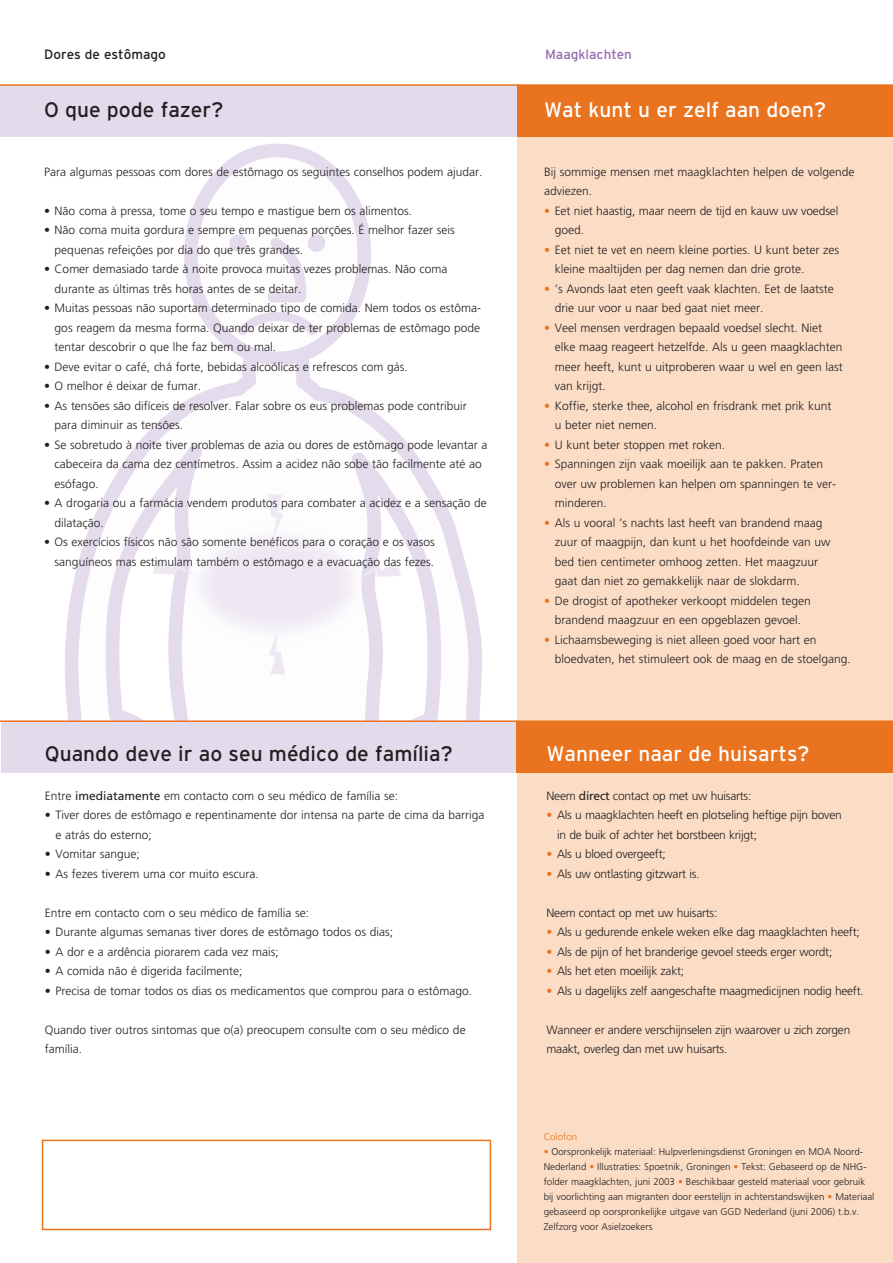
<style>
.page{position:relative;width:893px;height:1263px;background:#fff}
.page>*{position:absolute;margin:0;border:0;box-sizing:border-box;transform-origin:0 0}
.t1{font:21px "Interstate";color:#231f20}
.t2{font:21px "Interstate";color:#fff}
.t3{font:13.5px "Interstate";color:#231f20}
.t4{font:13.5px "Interstate";color:#956cae}
.t5{font:300 12px/19.5px "Frutiger";color:#231f20}
.t6{font:300 12px/19.5px "Frutiger";letter-spacing:-.02em;color:#231f20}
.t7{font:300 9.75px/15px "Frutiger";color:#231f20}
.t8{font:300 9.75px "Frutiger";color:#e9731e}
.s1{color:#e9731e}
.s2{font-weight:400}
</style>
<div class="page">
<img style="left:47px;top:136px;width:459px;height:584px">
<div style="left:517px;top:88px;width:376px;height:1175px;background:#fbddc5"></div>
<div style="left:0;top:85px;width:518px;height:51px;background:#e3daec"></div>
<div style="left:517px;top:85px;width:376px;height:51px;background:#e9731e"></div>
<hr style="left:0;top:84px;width:893px;height:2px;background:#e9731e">
<div style="left:1px;top:721px;width:517px;height:51px;background:#e3daec"></div>
<div style="left:517px;top:721px;width:376px;height:51px;background:#e9731e"></div>
<hr style="left:0;top:720px;width:893px;height:2px;background:#e9731e">
<div style="left:42px;top:1140px;width:449px;height:90px;border:2px solid #e9731e"></div>
<p class="t3" style="left:44px;top:46px;width:123px">Dores de estômago</p>
<p class="t4" style="left:545px;top:46px;width:88px">Maagklachten</p>
<h1 class="t1" style="left:44px;top:98px;width:181px">O que pode fazer?</h1>
<h1 class="t2" style="left:544px;top:98px;width:283px">Wat kunt u er zelf aan doen?</h1>
<p class="t5" style="left:44px;top:162px;width:440px">Para algumas pessoas com dores de estômago os seguintes conselhos podem ajudar.</p>
<p class="t5" style="left:44px;top:201px;width:370px">• Não coma à pressa, tome o seu tempo e mastigue bem os alimentos.</p>
<p class="t5" style="left:55px;top:220px;width:402px;text-indent:-11px">• Não coma muita gordura e sempre em pequenas porções. É melhor fazer seis pequenas refeições por dia do que três grandes.</p>
<p class="t5" style="left:55px;top:259px;width:394px;text-indent:-11px">• Comer demasiado tarde à noite provoca muitas vezes problemas. Não coma durante as últimas três horas antes de se deitar.</p>
<p class="t5" style="left:55px;top:298px;width:428px;text-align:justify;text-indent:-11px">• Muitas pessoas não suportam determinado tipo de comida. Nem todos os estôma&shy;gos reagem da mesma forma. Quando deixar de ter problemas de estômago pode tentar descobrir o que lhe faz bem ou mal.</p>
<p class="t5" style="left:44px;top:357px;width:365px">• Deve evitar o café, chá forte, bebidas alcoólicas e refrescos com gás.</p>
<p class="t5" style="left:44px;top:376px;width:158px">• O melhor é deixar de fumar.</p>
<p class="t5" style="left:55px;top:396px;width:414px;text-indent:-11px">• As tensões são difíceis de resolver. Falar sobre os eus problemas pode contribuir para diminuir as tensões.</p>
<p class="t5" style="left:55px;top:435px;width:434px;text-indent:-11px">• Se sobretudo à noite tiver problemas de azia ou dores de estômago pode levantar a cabeceira da cama dez centímetros. Assim a acidez não sobe tão facilmente até ao esófago.</p>
<p class="t5" style="left:55px;top:493px;width:434px;text-indent:-11px">• A drogaria ou a farmácia vendem produtos para combater a acidez e a sensação de dilatação.</p>
<p class="t5" style="left:44px;top:532px;width:392px;text-align:right">• Os exercícios físicos não são somente benéficos para o coração e os vasos sanguíneos mas estimulam também o estômago e a evacuação das fezes.</p>
<p class="t5" style="left:544px;top:162px;width:312px">Bij sommige mensen met maagklachten helpen de volgende adviezen.</p>
<p class="t5" style="left:555px;top:201px;width:285px;text-indent:-11px"><span class="s1">•</span> Eet niet haastig, maar neem de tijd en kauw uw voedsel goed.</p>
<p class="t5" style="left:555px;top:240px;width:286px;text-indent:-11px"><span class="s1">•</span> Eet niet te vet en neem kleine porties. U kunt beter zes kleine maaltijden per dag nemen dan drie grote.</p>
<p class="t5" style="left:555px;top:279px;width:281px;text-indent:-11px"><span class="s1">•</span> ’s Avonds laat eten geeft vaak klachten. Eet de laatste drie uur voor u naar bed gaat niet meer.</p>
<p class="t5" style="left:555px;top:318px;width:290px;text-indent:-11px"><span class="s1">•</span> Veel mensen verdragen bepaald voedsel slecht. Niet elke maag reageert hetzelfde. Als u geen maagklachten meer heeft, kunt u uitproberen waar u wel en geen last van krijgt.</p>
<p class="t5" style="left:555px;top:396px;width:278px;text-indent:-11px"><span class="s1">•</span> Koffie, sterke thee, alcohol en frisdrank met prik kunt u beter niet nemen.</p>
<p class="t5" style="left:544px;top:435px;width:183px"><span class="s1">•</span> U kunt beter stoppen met roken.</p>
<p class="t5" style="left:555px;top:454px;width:283px;text-indent:-11px"><span class="s1">•</span> Spanningen zijn vaak moeilijk aan te pakken. Praten over uw problemen kan helpen om spanningen te ver&shy;minderen.</p>
<p class="t5" style="left:555px;top:513px;width:277px;text-indent:-11px"><span class="s1">•</span> Als u vooral ’s nachts last heeft van brandend maag zuur of maagpijn, dan kunt u het hoofdeinde van uw bed tien centimeter omhoog zetten. Het maagzuur gaat dan niet zo gemakkelijk naar de slokdarm.</p>
<p class="t5" style="left:544px;top:591px;width:268px;text-align:center"><span class="s1">•</span> De drogist of apotheker verkoopt middelen tegen brandend maagzuur en een opgeblazen gevoel.</p>
<p class="t5" style="left:555px;top:630px;width:298px;text-indent:-11px"><span class="s1">•</span> Lichaamsbeweging is niet alleen goed voor hart en bloedvaten, het stimuleert ook de maag en de stoelgang.</p>
<h1 class="t1" style="left:45px;top:741px;width:409px">Quando deve ir ao seu médico de família?</h1>
<h1 class="t2" style="left:546px;top:741px;width:265px">Wanneer naar de huisarts?</h1>
<p class="t6" style="left:546px;top:786px;width:206px">Neem <span class="s2">direct</span> contact op met uw huisarts:</p>
<p class="t6" style="left:557px;top:805px;width:286px;text-indent:-11px"><span class="s1">•</span> Als u maagklachten heeft en plotseling heftige pijn boven in de buik of achter het borstbeen krijgt;</p>
<p class="t6" style="left:546px;top:844px;width:121px"><span class="s1">•</span> Als u bloed overgeeft;</p>
<p class="t6" style="left:546px;top:864px;width:155px"><span class="s1">•</span> Als uw ontlasting gitzwart is.</p>
<p class="t6" style="left:546px;top:903px;width:172px">Neem contact op met uw huisarts:</p>
<p class="t6" style="left:546px;top:922px;width:315px"><span class="s1">•</span> Als u gedurende enkele weken elke dag maagklachten heeft;</p>
<p class="t6" style="left:546px;top:942px;width:287px"><span class="s1">•</span> Als de pijn of het branderige gevoel steeds erger wordt;</p>
<p class="t6" style="left:546px;top:961px;width:139px"><span class="s1">•</span> Als het eten moeilijk zakt;</p>
<p class="t6" style="left:546px;top:981px;width:319px"><span class="s1">•</span> Als u dagelijks zelf aangeschafte maagmedicijnen nodig heeft.</p>
<p class="t6" style="left:546px;top:1020px;width:305px">Wanneer er andere verschijnselen zijn waarover u zich zorgen maakt, overleg dan met uw huisarts.</p>
<p class="t5" style="left:45px;top:786px;width:355px">Entre <span class="s2">imediatamente</span> em contacto com o seu médico de família se:</p>
<p class="t5" style="left:55px;top:805px;width:431px;text-indent:-11px">• Tiver dores de estômago e repentinamente dor intensa na parte de cima da barriga e atrás do esterno;</p>
<p class="t5" style="left:45px;top:844px;width:96px">• Vomitar sangue;</p>
<p class="t5" style="left:45px;top:864px;width:215px">• As fezes tiverem uma cor muito escura.</p>
<p class="t5" style="left:45px;top:903px;width:266px">Entre em contacto com o seu médico de família se:</p>
<p class="t5" style="left:45px;top:922px;width:350px">• Durante algumas semanas tiver dores de estômago todos os dias;</p>
<p class="t5" style="left:45px;top:942px;width:236px">• A dor e a ardência piorarem cada vez mais;</p>
<p class="t5" style="left:45px;top:961px;width:199px">• A comida não é digerida facilmente;</p>
<p class="t5" style="left:45px;top:981px;width:429px">• Precisa de tomar todos os dias os medicamentos que comprou para o estômago.</p>
<p class="t5" style="left:45px;top:1020px;width:422px">Quando tiver outros sintomas que o(a) preocupem consulte com o seu médico de família.</p>
<p class="t8" style="left:544px;top:1131px;width:35px">Colofon</p>
<p class="t7" style="left:544px;top:1144px;width:332px"><span class="s1">•</span> Oorspronkelijk materiaal: Hulpverleningsdienst Groningen en MOA Noord-Nederland <span class="s1">•</span> Illustraties: Spoetnik, Groningen <span class="s1">•</span> Tekst: Gebaseerd op de NHG&shy;folder maagklachten, juni 2003 <span class="s1">•</span> Beschikbaar gesteld materiaal voor gebruik bij voorlichting aan migranten door eerstelijn in achterstandswijken <span class="s1">•</span> Materiaal gebaseerd op oorspronkelijke uitgave van GGD Nederland (juni 2006) t.b.v.<br>Zelfzorg voor Asielzoekers</p>
</div>
